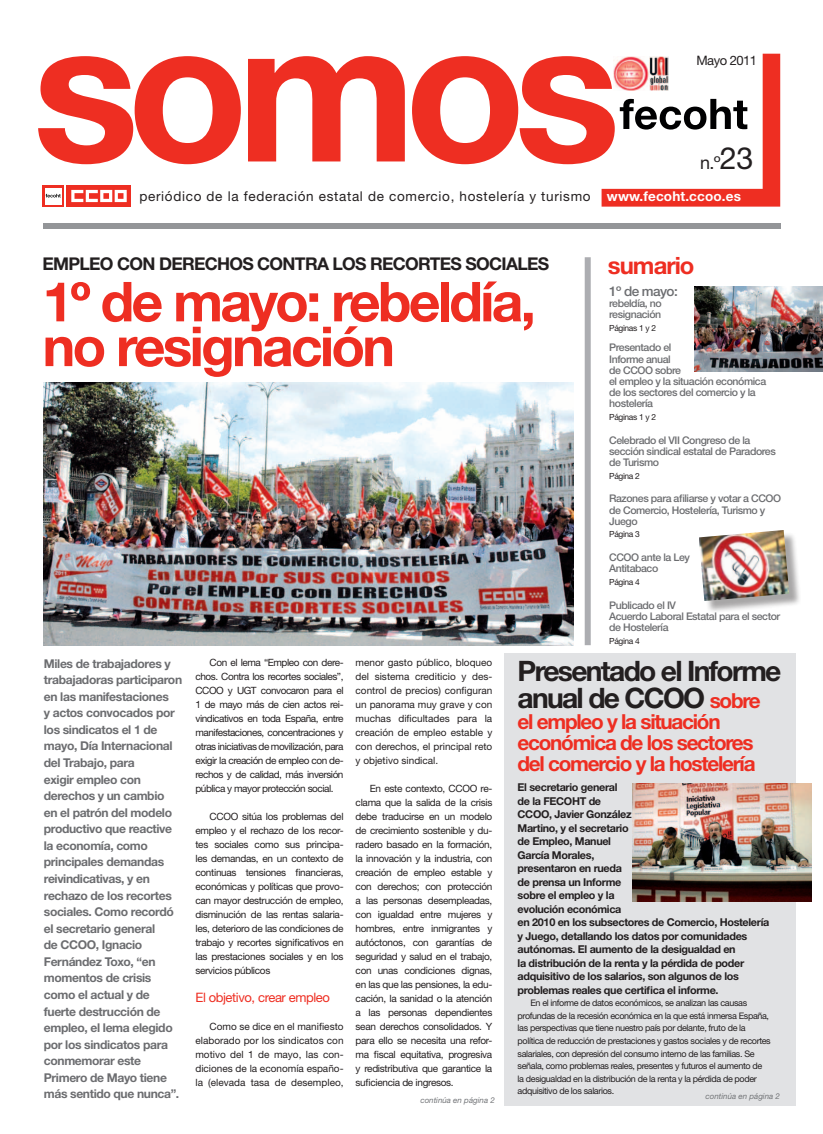
<style>
.page{position:relative;width:823px;height:1134px;background:#fff}
.page>*{position:absolute;margin:0;border:0;box-sizing:border-box;transform-origin:0 0}
.t1{font:700 198.3px "Helvetica Neue LT Std";letter-spacing:-.06em;color:#ee2e22}
.t2{font:700 55.1px/44.8px "Helvetica Neue LT Std";letter-spacing:-.05em;color:#ee2e22}
.t3{font:700 28.2px/26.7px "Helvetica Neue LT Std";letter-spacing:-.06em;color:#231f20}
.t4{font:700 23.9px "Helvetica Neue LT Std";letter-spacing:-.04em;color:#ee2e22}
.t5{font:700 20.7px/21.1px "Helvetica Neue LT Std";letter-spacing:-.06em;color:#ee2e22}
.t6{font:18px "Helvetica Neue LT Std";color:#231f20}
.t7{font:700 17.6px "Helvetica Neue LT Std";letter-spacing:-.04em;color:#231f20}
.t8{font:13.5px "Helvetica Neue LT Std";letter-spacing:.05em;color:#231f20}
.t9{font:500 13.5px "Helvetica Neue LT Std";letter-spacing:-.04em;color:#6c6d70}
.t10{font:13px "Helvetica Neue LT Std";letter-spacing:-.03em;color:#ee2e22}
.t11{font:13px "Helvetica Neue LT Std";letter-spacing:-.04em;color:#231f20}
.t12{font:700 12.1px/16.6px "Helvetica Neue LT Std";letter-spacing:-.03em;color:#6c6d70}
.t13{font:700 10.8px/13.5px "Helvetica Neue LT Std";letter-spacing:-.03em;color:#231f20}
.t14{font:500 10.5px/11.2px "Helvetica Neue LT Std";letter-spacing:-.04em;color:#6c6d70}
.t15{font:10px/14px "Helvetica Neue LT Std";letter-spacing:-.03em;color:#231f20;text-align:justify}
.t16{font:9px/12.6px "Helvetica Neue LT Std";letter-spacing:-.04em;color:#231f20}
.t17{font:8.4px "Helvetica Neue LT Std";letter-spacing:-.04em;color:#231f20}
.t18{font:italic 8px "Helvetica Neue LT Std";color:#727477}
.s1{font-weight:700;color:#fff}
.s2{font-size:30.6px}
.s3{font-size:20.7px;color:#ee2e22}
</style>
<div class="page">
<div style="left:503px;top:653px;width:291px;height:453px;background:#e1e2e4"></div>
<div style="left:43px;top:223px;width:737px;height:6px;background:#939598"></div>
<svg style="left:66px;top:185px;width:65px;height:22px"></svg>
<svg style="left:71px;top:190px;width:56px;height:12px"></svg>
<svg style="left:43px;top:185px;width:21px;height:22px"></svg>
<div style="left:45px;top:188px;width:17px;height:16px;background:#fff"></div>
<svg style="left:46px;top:194px;width:15px;height:3px"></svg>
<svg style="left:601px;top:54px;width:178px;height:153px"></svg>
<img style="left:613px;top:57px;width:54px;height:34px">
<div style="left:584px;top:257px;width:6px;height:388px;background:#acadb1"></div>
<img style="left:44px;top:383px;width:528px;height:262px">
<img style="left:632px;top:783px;width:179px;height:119px">
<img style="left:694px;top:286px;width:128px;height:86px">
<div style="left:699px;top:531px;width:101px;height:82px;background:#231f20;opacity:.4"></div>
<img style="left:699px;top:530px;width:89px;height:71px">
<h3 class="t11" style="left:696px;top:52px;width:62px">Mayo 2011</h3>
<h1 class="t1" style="left:32px;top:-32px;width:589px">somos</h1>
<h3 class="t8" style="left:139px;top:188px;width:602px">periódico de la federación estatal de comercio, hostelería y turismo <span class="s1">www.fecoht.ccoo.es</span></h3>
<h3 class="t6" style="left:699px;top:152px;width:55px">n.º<span class="s2">23</span></h3>
<h3 class="t7" style="left:43px;top:253px;width:508px">EMPLEO CON DERECHOS CONTRA LOS RECORTES SOCIALES</h3>
<h2 class="t2" style="left:43px;top:278px;width:494px">1º de mayo: rebeldía, no resignación</h2>
<h3 class="t4" style="left:607px;top:250px;width:88px">sumario</h3>
<h3 class="t9" style="left:609px;top:283px;width:70px">1º de mayo:</h3>
<p class="t14" style="left:609px;top:298px;width:54px">rebeldía, no resignación</p>
<p class="t17" style="left:609px;top:323px;width:48px">Páginas 1 y 2</p>
<p class="t14" style="left:609px;top:342px;width:158px">Presentado el<br>Informe anual<br>de CCOO sobre<br>el empleo y la situación económica de los sectores del comercio y la hostelería</p>
<p class="t17" style="left:609px;top:412px;width:48px">Páginas 1 y 2</p>
<p class="t14" style="left:609px;top:434px;width:168px">Celebrado el VII Congreso de la sección sindical estatal de Paradores de Turismo</p>
<p class="t17" style="left:609px;top:471px;width:32px">Página 2</p>
<p class="t14" style="left:609px;top:493px;width:173px">Razones para afiliarse y votar a CCOO de Comercio, Hostelería, Turismo y<br>Juego</p>
<p class="t17" style="left:609px;top:529px;width:32px">Página 3</p>
<p class="t14" style="left:609px;top:552px;width:82px">CCOO ante la Ley<br>Antitabaco</p>
<p class="t17" style="left:609px;top:577px;width:32px">Página 4</p>
<p class="t14" style="left:609px;top:599px;width:172px">Publicado el IV<br>Acuerdo Laboral Estatal para el sector de Hostelería</p>
<p class="t17" style="left:609px;top:636px;width:32px">Página 4</p>
<p class="t12" style="left:44px;top:655px;width:140px">Miles de trabajadores y trabajadoras participaron en las manifestaciones<br>y actos convocados por los sindicatos el 1 de mayo, Día Internacional del Trabajo, para<br>exigir empleo con derechos y un cambio<br>en el patrón del modelo productivo que reactive la economía, como principales demandas reivindicativas, y en rechazo de los recortes sociales. Como recordó el secretario general<br>de CCOO, Ignacio<br>Fernández Toxo, “en momentos de crisis como el actual y de fuerte destrucción de empleo, el lema elegido por los sindicatos para conmemorar este<br>Primero de Mayo tiene más sentido que nunca”.</p>
<p class="t15" style="left:195px;top:655px;width:149px;text-indent:14px">Con el lema “Empleo con dere&shy;chos. Contra los recortes sociales”, CCOO y UGT convocaron para el 1 de mayo más de cien actos rei&shy;vindicativos en toda España, entre manifestaciones, concentraciones y otras iniciativas de movilización, para exigir la creación de empleo con de&shy;rechos y de calidad, más inversión pública y mayor protección social.</p>
<p class="t15" style="left:195px;top:809px;width:149px;text-indent:14px">CCOO sitúa los problemas del empleo y el rechazo de los recor&shy;tes sociales como sus principa&shy;les demandas, en un contexto de continuas tensiones financieras, económicas y políticas que provo&shy;can mayor destrucción de empleo, disminución de las rentas salaria&shy;les, deterioro de las condiciones de trabajo y recortes significativos en las prestaciones sociales y en los servicios públicos</p>
<h3 class="t10" style="left:195px;top:990px;width:136px">El objetivo, crear empleo</h3>
<p class="t15" style="left:195px;top:1019px;width:149px;text-indent:14px">Como se dice en el manifiesto elaborado por los sindicatos con motivo del 1 de mayo, las con&shy;diciones de la economía españo&shy;la (elevada tasa de desempleo,</p>
<p class="t15" style="left:355px;top:655px;width:138px">menor gasto público, bloqueo del sistema crediticio y des&shy;control de precios) configuran un panorama muy grave y con muchas dificultades para la creación de empleo estable y con derechos, el principal reto y objetivo sindical.</p>
<p class="t15" style="left:355px;top:781px;width:138px;text-indent:14px">En este contexto, CCOO re&shy;clama que la salida de la crisis debe traducirse en un modelo de crecimiento sostenible y du&shy;radero basado en la formación, la innovación y la industria, con creación de empleo estable y con derechos; con protección a las personas desempleadas, con igualdad entre mujeres y hombres, entre inmigrantes y autóctonos, con garantías de seguridad y salud en el trabajo, con unas condiciones dignas, en las que las pensiones, la edu&shy;cación, la sanidad o la atención a las personas dependientes sean derechos consolidados. Y para ello se necesita una refor&shy;ma fiscal equitativa, progresiva y redistributiva que garantice la suficiencia de ingresos.</p>
<p class="t13" style="left:517px;top:780px;width:253px">El secretario general<br>de la FECOHT de<br>CCOO, Javier González<br>Martino, y el secretario<br>de Empleo, Manuel<br>García Morales,<br>presentaron en rueda<br>de prensa un Informe<br>sobre el empleo y la<br>evolución económica<br>en 2010 en los subsectores de Comercio, Hostelería y Juego, detallando los datos por comunidades autónomas. El aumento de la desigualdad en<br>la distribución de la renta y la pérdida de poder adquisitivo de los salarios, son algunos de los problemas reales que certifica el informe.</p>
<h3 class="t3" style="left:517px;top:657px;width:265px">Presentado el Informe anual de CCOO <span class="s3">sobre</span></h3>
<h3 class="t5" style="left:517px;top:710px;width:239px">el empleo y la situación económica de los sectores del comercio y la hostelería</h3>
<p class="t16" style="left:517px;top:996px;width:254px;text-indent:13px">En el informe de datos económicos, se analizan las causas profundas de la recesión económica en la que está inmersa España, las perspectivas que tiene nuestro país por delante, fruto de la política de reducción de prestaciones y gastos sociales y de recortes salariales, con depresión del consumo interno de las familias. Se señala, como problemas reales, presentes y futuros el aumento de la desigualdad en la distribución de la renta y la pérdida de poder adquisitivo de los salarios.</p>
<p class="t18" style="left:420px;top:1095px;width:76px">continúa en página 2</p>
<p class="t18" style="left:705px;top:1091px;width:76px">continúa en página 2</p>
</div>
